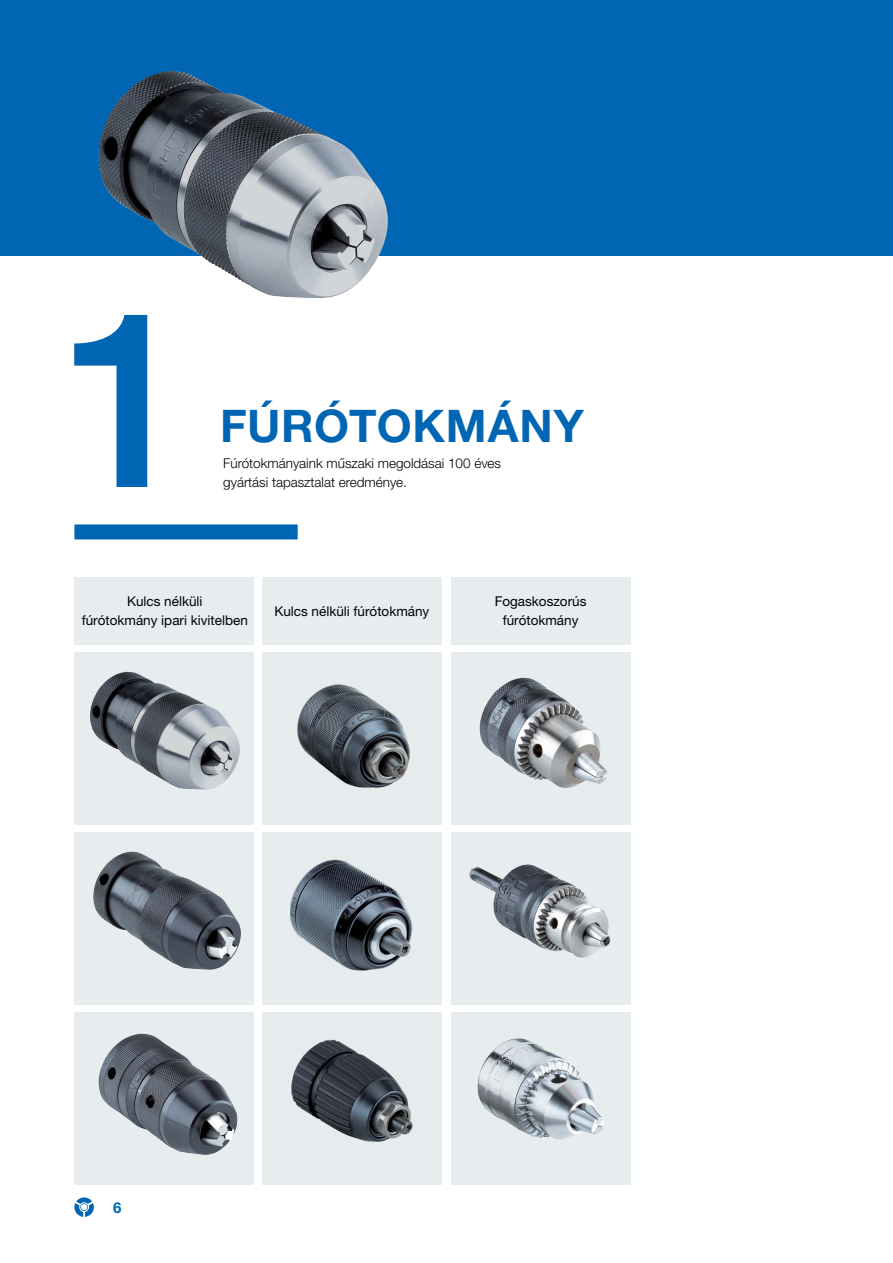
<style>
.page{position:relative;width:893px;height:1263px;background:#fff}
.page>*{position:absolute;margin:0;border:0;box-sizing:border-box;transform-origin:0 0}
.t1{font:500 245.7px "Helvetica Neue LT Pro";color:#0066b3}
.t2{font:700 45px "Helvetica Neue LT Pro";letter-spacing:.02em;color:#0066b3}
.t3{font:700 15px "Helvetica Neue LT Pro";color:#0066b3}
.t4{font:13.5px/18.9px "Helvetica Neue LT Pro";color:#000;text-align:center}
.t5{font:300 13.5px/18.9px "Helvetica Neue LT Pro";color:#000}
</style>
<div class="page">
<svg style="left:74px;top:1197px;width:20px;height:20px"></svg>
<div style="left:74px;top:652px;width:180px;height:172px;background:#e7ecef"></div>
<div style="left:263px;top:652px;width:179px;height:172px;background:#e7ecef"></div>
<div style="left:451px;top:652px;width:179px;height:172px;background:#e7ecef"></div>
<div style="left:74px;top:832px;width:180px;height:172px;background:#e7ecef"></div>
<div style="left:74px;top:1012px;width:180px;height:172px;background:#e7ecef"></div>
<div style="left:263px;top:832px;width:179px;height:172px;background:#e7ecef"></div>
<div style="left:263px;top:1012px;width:179px;height:172px;background:#e7ecef"></div>
<div style="left:451px;top:832px;width:179px;height:172px;background:#e7ecef"></div>
<div style="left:451px;top:1012px;width:179px;height:172px;background:#e7ecef"></div>
<div style="left:74px;top:577px;width:180px;height:67px;background:#e7ecef"></div>
<div style="left:263px;top:577px;width:179px;height:67px;background:#e7ecef"></div>
<div style="left:451px;top:577px;width:179px;height:67px;background:#e7ecef"></div>
<img style="left:90px;top:672px;width:150px;height:117px">
<img style="left:480px;top:678px;width:127px;height:110px">
<img style="left:93px;top:851px;width:148px;height:119px">
<img style="left:98px;top:1033px;width:140px;height:122px">
<img style="left:469px;top:864px;width:142px;height:94px">
<img style="left:477px;top:1038px;width:127px;height:102px">
<img style="left:297px;top:684px;width:113px;height:104px">
<img style="left:291px;top:1039px;width:122px;height:103px">
<img style="left:290px;top:859px;width:123px;height:112px">
<div style="left:0;top:0;width:893px;height:255px;background:#0066b3"></div>
<img style="left:99px;top:71px;width:290px;height:227px">
<div style="left:74px;top:524px;width:224px;height:15px;background:#0066b3"></div>
<h1 class="t1" style="left:61px;top:253px;width:138px">1</h1>
<h2 class="t2" style="left:220px;top:398px;width:365px">FÚRÓTOKMÁNY</h2>
<p class="t5" style="left:223px;top:453px;width:279px">Fúrótokmányaink műszaki megoldásai 100 éves gyártási tapasztalat eredménye.</p>
<p class="t4" style="left:82px;top:592px;width:168px">Kulcs nélküli<br>fúrótokmány ipari kivitelben</p>
<p class="t4" style="left:274px;top:601px;width:157px">Kulcs nélküli fúrótokmány</p>
<p class="t4" style="left:495px;top:592px;width:93px">Fogaskoszorús fúrótokmány</p>
<p class="t3" style="left:113px;top:1198px;width:10px">6</p>
</div>
